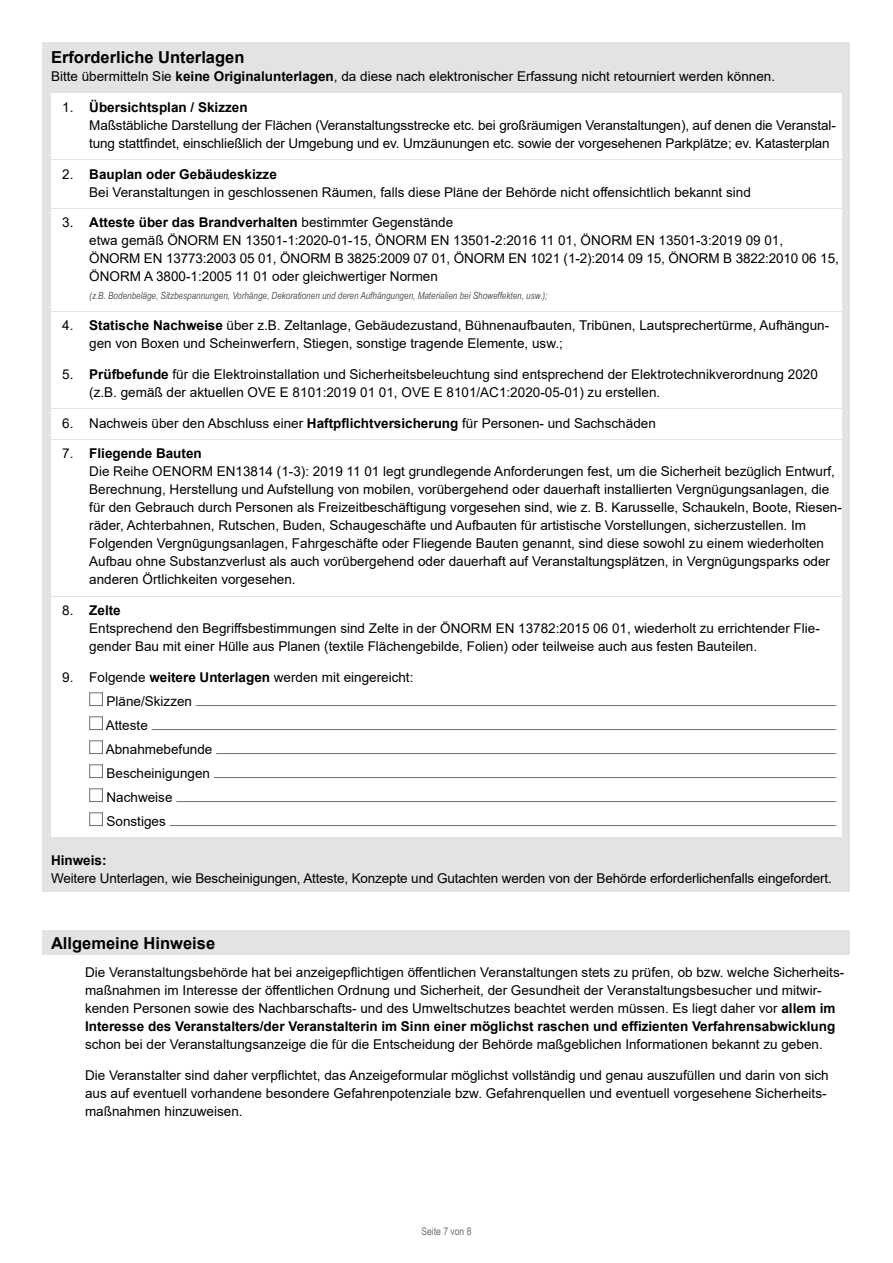
<style>
.page{position:relative;width:893px;height:1263px;background:#fff}
.page>*{position:absolute;margin:0;border:0;box-sizing:border-box;transform-origin:0 0}
.Formularabschnitt_H2{font:700 16.5px "Arial";color:#000}
.Formular_Abschluss_P_Text_-_OHNE_Grundli{font:13.5px/18px "Arial";color:#000}
.t1{font:10.5px "Arial Narrow";color:#6f6f6e}
.t2{font:italic 9.9px "Arial Narrow";color:#565656}
.s1{font-weight:700}
</style>
<div class="page">
<div style="left:43px;top:43px;width:807px;height:849px;background:#e3e3e3"></div>
<div style="left:51px;top:93px;width:791px;height:66px;background:#fff"></div>
<div style="left:51px;top:160px;width:791px;height:48px;background:#fff"></div>
<div style="left:51px;top:209px;width:791px;height:102px;background:#fff"></div>
<div style="left:51px;top:312px;width:791px;height:47px;background:#fff"></div>
<div style="left:51px;top:360px;width:791px;height:48px;background:#fff"></div>
<div style="left:51px;top:409px;width:791px;height:30px;background:#fff"></div>
<div style="left:51px;top:440px;width:791px;height:156px;background:#fff"></div>
<div style="left:51px;top:597px;width:791px;height:65px;background:#fff"></div>
<div style="left:51px;top:664px;width:791px;height:173px;background:#fff"></div>
<div style="left:43px;top:931px;width:807px;height:24px;background:#e3e3e3"></div>
<div style="left:89px;top:692px;width:14px;height:14px;border:1px solid #6f6f6e"></div>
<hr style="left:196px;top:705px;width:640px;height:1px;background:#6f6f6e">
<div style="left:89px;top:716px;width:14px;height:14px;border:1px solid #6f6f6e"></div>
<hr style="left:152px;top:729px;width:684px;height:1px;background:#6f6f6e">
<div style="left:89px;top:740px;width:14px;height:14px;border:1px solid #6f6f6e"></div>
<hr style="left:216px;top:753px;width:620px;height:1px;background:#6f6f6e">
<div style="left:89px;top:764px;width:14px;height:14px;border:1px solid #6f6f6e"></div>
<hr style="left:214px;top:777px;width:622px;height:1px;background:#6f6f6e">
<div style="left:89px;top:788px;width:14px;height:14px;border:1px solid #6f6f6e"></div>
<hr style="left:176px;top:801px;width:660px;height:1px;background:#6f6f6e">
<div style="left:89px;top:812px;width:14px;height:14px;border:1px solid #6f6f6e"></div>
<hr style="left:170px;top:825px;width:666px;height:1px;background:#6f6f6e">
<h2 class="Formularabschnitt_H2" style="left:51px;top:46px;width:195px">Erforderliche Unterlagen</h2>
<p class="Formular_Abschluss_P_Text_-_OHNE_Grundli" style="left:51px;top:67px;width:726px">Bitte übermitteln Sie <span class="s1">keine Originalunterlagen</span>, da diese nach elektronischer Erfassung nicht retourniert werden können.</p>
<p class="Formular_Abschluss_P_Text_-_OHNE_Grundli" style="left:89px;top:98px;width:748px;text-indent:-27px">1. <span class="s1">Übersichtsplan / Skizzen<br></span>Maßstäbliche Darstellung der Flächen (Veranstaltungsstrecke etc. bei großräumigen Veranstaltungen), auf denen die Veranstal&shy;tung stattfindet, einschließlich der Umgebung und ev. Umzäunungen etc. sowie der vorgesehenen Parkplätze; ev. Katasterplan</p>
<p class="Formular_Abschluss_P_Text_-_OHNE_Grundli" style="left:89px;top:165px;width:663px;text-indent:-27px">2. <span class="s1">Bauplan oder Gebäudeskizze<br></span>Bei Veranstaltungen in geschlossenen Räumen, falls diese Pläne der Behörde nicht offensichtlich bekannt sind</p>
<p class="Formular_Abschluss_P_Text_-_OHNE_Grundli" style="left:89px;top:213px;width:751px;text-indent:-27px">3. <span class="s1">Atteste über das Brandverhalten</span> bestimmter Gegenstände<br>etwa gemäß ÖNORM EN 13501-1:2020-01-15, ÖNORM EN 13501-2:2016 11 01, ÖNORM EN 13501-3:2019 09 01,<br>ÖNORM EN 13773:2003 05 01, ÖNORM B 3825:2009 07 01, ÖNORM EN 1021 (1-2):2014 09 15, ÖNORM B 3822:2010 06 15, ÖNORM A 3800-1:2005 11 01 oder gleichwertiger Normen</p>
<p class="t2" style="left:89px;top:289px;width:460px">(z.B. Bodenbeläge, Sitzbespannungen, Vorhänge, Dekorationen und deren Aufhängungen, Materialien bei Showeffekten, usw.);</p>
<p class="Formular_Abschluss_P_Text_-_OHNE_Grundli" style="left:89px;top:316px;width:741px;text-indent:-27px">4. <span class="s1">Statische Nachweise</span> über z.B. Zeltanlage, Gebäudezustand, Bühnenaufbauten, Tribünen, Lautsprechertürme, Aufhängun&shy;gen von Boxen und Scheinwerfern, Stiegen, sonstige tragende Elemente, usw.;</p>
<p class="Formular_Abschluss_P_Text_-_OHNE_Grundli" style="left:89px;top:365px;width:730px;text-indent:-27px">5. <span class="s1">Prüfbefunde</span> für die Elektroinstallation und Sicherheitsbeleuchtung sind entsprechend der Elektrotechnikverordnung 2020 (z.B. gemäß der aktuellen OVE E 8101:2019 01 01, OVE E 8101/AC1:2020-05-01) zu erstellen.</p>
<p class="Formular_Abschluss_P_Text_-_OHNE_Grundli" style="left:62px;top:414px;width:595px">6. Nachweis über den Abschluss einer <span class="s1">Haftpflichtversicherung</span> für Personen- und Sachschäden</p>
<p class="Formular_Abschluss_P_Text_-_OHNE_Grundli" style="left:89px;top:445px;width:754px;text-indent:-27px">7. <span class="s1">Fliegende Bauten<br></span>Die Reihe OENORM EN13814 (1-3): 2019 11 01 legt grundlegende Anforderungen fest, um die Sicherheit bezüglich Entwurf, Berechnung, Herstellung und Aufstellung von mobilen, vorübergehend oder dauerhaft installierten Vergnügungsanlagen, die für den Gebrauch durch Personen als Freizeitbeschäftigung vorgesehen sind, wie z. B. Karusselle, Schaukeln, Boote, Riesen&shy;räder, Achterbahnen, Rutschen, Buden, Schaugeschäfte und Aufbauten für artistische Vorstellungen, sicherzustellen. Im Folgenden Vergnügungsanlagen, Fahrgeschäfte oder Fliegende Bauten genannt, sind diese sowohl zu einem wiederholten Aufbau ohne Substanzverlust als auch vorübergehend oder dauerhaft auf Veranstaltungsplätzen, in Vergnügungsparks oder anderen Örtlichkeiten vorgesehen.</p>
<p class="Formular_Abschluss_P_Text_-_OHNE_Grundli" style="left:89px;top:601px;width:732px;text-indent:-27px">8. <span class="s1">Zelte<br></span>Entsprechend den Begriffsbestimmungen sind Zelte in der ÖNORM EN 13782:2015 06 01, wiederholt zu errichtender Flie&shy;gender Bau mit einer Hülle aus Planen (textile Flächengebilde, Folien) oder teilweise auch aus festen Bauteilen.</p>
<p class="Formular_Abschluss_P_Text_-_OHNE_Grundli" style="left:106px;top:665px;width:309px;line-height:24px;text-indent:-44px">9. Folgende <span class="s1">weitere Unterlagen</span> werden mit eingereicht:<br>Pläne/Skizzen<br>Atteste<br>Abnahmebefunde<br>Bescheinigungen<br>Nachweise<br>Sonstiges</p>
<p class="Formular_Abschluss_P_Text_-_OHNE_Grundli" style="left:51px;top:851px;width:782px"><span class="s1">Hinweis:<br></span>Weitere Unterlagen, wie Bescheinigungen, Atteste, Konzepte und Gutachten werden von der Behörde erforderlichenfalls eingefordert.</p>
<h2 class="Formularabschnitt_H2" style="left:51px;top:931px;width:166px">Allgemeine Hinweise</h2>
<p class="Formular_Abschluss_P_Text_-_OHNE_Grundli" style="left:85px;top:963px;width:761px">Die Veranstaltungsbehörde hat bei anzeigepflichtigen öffentlichen Veranstaltungen stets zu prüfen, ob bzw. welche Sicherheits&shy;maßnahmen im Interesse der öffentlichen Ordnung und Sicherheit, der Gesundheit der Veranstaltungsbesucher und mitwir&shy;kenden Personen sowie des Nachbarschafts- und des Umweltschutzes beachtet werden müssen. Es liegt daher vor <span class="s1">allem im Interesse des Veranstalters/der Veranstalterin im Sinn einer möglichst raschen und effizienten Verfahrensabwicklung </span>schon bei der Veranstaltungsanzeige die für die Entscheidung der Behörde maßgeblichen Informationen bekannt zu geben.</p>
<p class="Formular_Abschluss_P_Text_-_OHNE_Grundli" style="left:85px;top:1066px;width:745px">Die Veranstalter sind daher verpflichtet, das Anzeigeformular möglichst vollständig und genau auszufüllen und darin von sich aus auf eventuell vorhandene besondere Gefahrenpotenziale bzw. Gefahrenquellen und eventuell vorgesehene Sicherheits&shy;maßnahmen hinzuweisen.</p>
<p class="t1" style="left:421px;top:1223px;width:52px">Seite 7 von 8</p>
</div>
